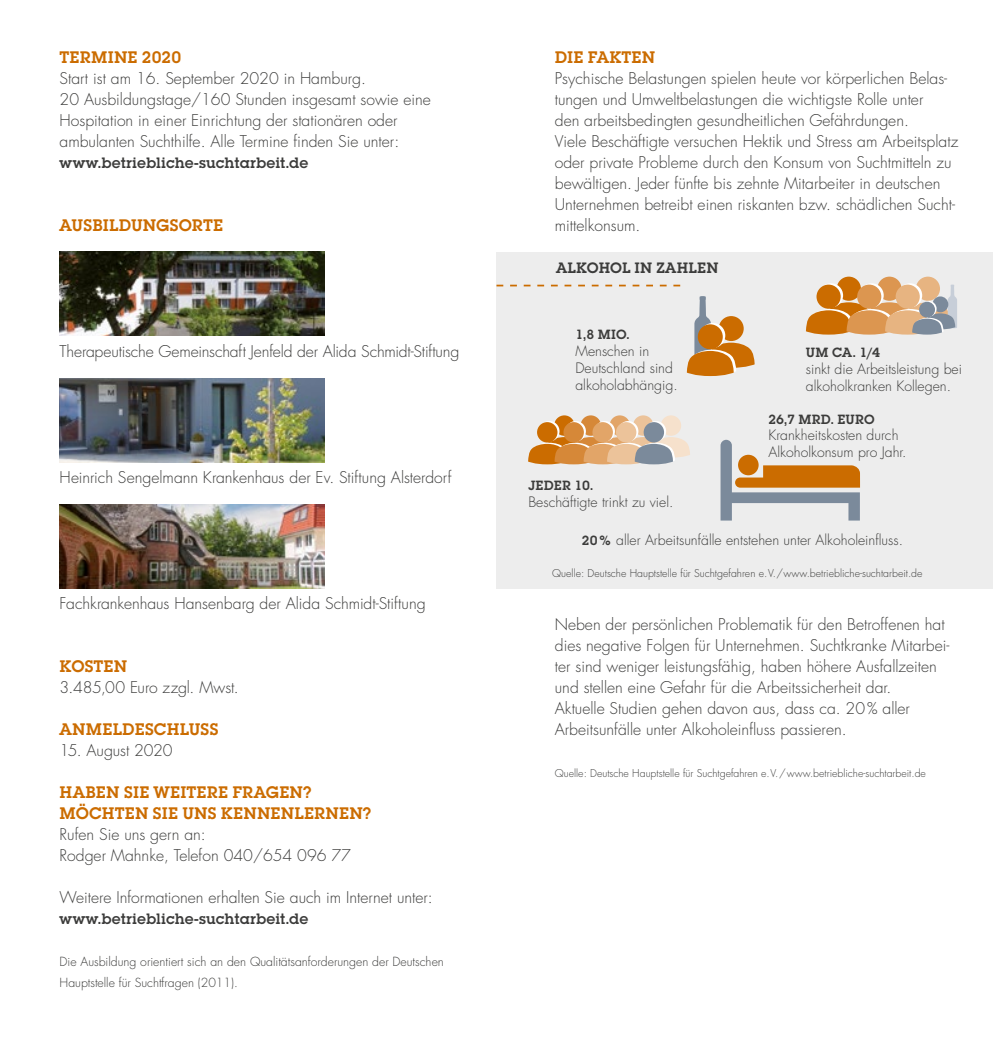
<style>
.page{position:relative;width:993px;height:1042px;background:#fff}
.page>*{position:absolute;margin:0;border:0;box-sizing:border-box;transform-origin:0 0}
.t1{font:600 17.5px/21px "Lubalin Graph EF";letter-spacing:.01em;color:#cb6c00}
.t2{font:300 15.75px/21px "Futura Std";color:#3c3c3b}
.t3{font:600 15.75px "Lubalin Graph EF";letter-spacing:.005em;color:#3c3c3b}
.t4{font:300 14px/16.8px "Futura Std";color:#3c3c3b}
.t5{font:600 14px "Lubalin Graph EF";letter-spacing:.01em;color:#3c3c3b}
.t6{font:300 12.25px/21px "Futura Std";color:#3c3c3b}
.t7{font:300 10.5px "Futura Std";color:#3c3c3b}
.s1{font-family:"Lubalin Graph EF";font-weight:600}
</style>
<div class="page">
<img style="left:60px;top:378px;width:264px;height:84px">
<img style="left:60px;top:504px;width:264px;height:84px">
<img style="left:60px;top:252px;width:264px;height:84px">
<div style="left:496px;top:252px;width:496px;height:336px;background:#ededed"></div>
<svg style="left:496px;top:285px;width:184px;height:1px"></svg>
<svg style="left:686px;top:296px;width:68px;height:80px"></svg>
<div style="left:697px;top:324px;width:25px;height:25px;background:#cb6c00;border-radius:50%"></div>
<svg style="left:720px;top:440px;width:139px;height:80px"></svg>
<div style="left:836px;top:277px;width:24px;height:24px;background:#cb6c00;border-radius:50%"></div>
<svg style="left:818px;top:283px;width:24px;height:24px"></svg>
<div style="left:877px;top:277px;width:24px;height:24px;background:#dc9650;border-radius:50%"></div>
<svg style="left:859px;top:283px;width:24px;height:24px"></svg>
<div style="left:915px;top:277px;width:24px;height:24px;background:#e7b481;border-radius:50%"></div>
<svg style="left:897px;top:283px;width:24px;height:24px"></svg>
<svg style="left:806px;top:285px;width:150px;height:50px"></svg>
<div style="left:918px;top:302px;width:16px;height:16px;background:#7b8a9b;border-radius:50%"></div>
<div style="left:554px;top:415px;width:20px;height:21px;background:#cb6c00;border-radius:50%"></div>
<svg style="left:539px;top:421px;width:20px;height:20px"></svg>
<div style="left:537px;top:422px;width:20px;height:20px;background:#cb6c00;border-radius:50%"></div>
<div style="left:580px;top:415px;width:20px;height:21px;background:#d68838;border-radius:50%"></div>
<svg style="left:565px;top:421px;width:20px;height:20px"></svg>
<div style="left:563px;top:422px;width:20px;height:20px;background:#d68838;border-radius:50%"></div>
<svg style="left:609px;top:415px;width:20px;height:21px"></svg>
<svg style="left:594px;top:421px;width:20px;height:20px"></svg>
<div style="left:592px;top:422px;width:20px;height:20px;background:#e2a568;border-radius:50%"></div>
<div style="left:632px;top:415px;width:21px;height:21px;background:#ecc39a;border-radius:50%"></div>
<svg style="left:617px;top:421px;width:21px;height:20px"></svg>
<div style="left:615px;top:422px;width:21px;height:20px;background:#ecc39a;border-radius:50%"></div>
<div style="left:660px;top:415px;width:21px;height:21px;background:#f6e1cc;border-radius:50%"></div>
<svg style="left:645px;top:421px;width:21px;height:20px"></svg>
<svg style="left:528px;top:437px;width:162px;height:27px"></svg>
<div style="left:643px;top:422px;width:20px;height:20px;background:#7b8a9b;border-radius:50%"></div>
<p class="t1" style="left:60px;top:46px;width:123px">TERMINE 2020</p>
<p class="t2" style="left:60px;top:68px;width:373px">Start ist am 16. September 2020 in Hamburg.<br>20 Ausbildungstage/160 Stunden insgesamt sowie eine Hospitation in einer Einrichtung der stationären oder ambulanten Suchthilfe. Alle Termine finden Sie unter:</p>
<p class="t3" style="left:60px;top:153px;width:250px">www.betriebliche-suchtarbeit.de</p>
<p class="t1" style="left:60px;top:214px;width:165px">AUSBILDUNGSORTE</p>
<p class="t2" style="left:60px;top:341px;width:401px">Therapeutische Gemeinschaft Jenfeld der Alida Schmidt-Stiftung</p>
<p class="t2" style="left:60px;top:467px;width:393px">Heinrich Sengelmann Krankenhaus der Ev. Stiftung Alsterdorf</p>
<p class="t2" style="left:60px;top:593px;width:367px">Fachkrankenhaus Hansenbarg der Alida Schmidt-Stiftung</p>
<p class="t1" style="left:60px;top:655px;width:69px">KOSTEN</p>
<p class="t2" style="left:60px;top:677px;width:181px">3.485,00 Euro zzgl. Mwst.</p>
<p class="t1" style="left:60px;top:718px;width:160px">ANMELDESCHLUSS</p>
<p class="t2" style="left:60px;top:740px;width:114px">15. August 2020</p>
<p class="t1" style="left:60px;top:781px;width:313px">HABEN SIE WEITERE FRAGEN?<br>MÖCHTEN SIE UNS KENNENLERNEN?</p>
<p class="t2" style="left:60px;top:824px;width:293px">Rufen Sie uns gern an:<br>Rodger Mahnke, Telefon 040/654 096 77</p>
<p class="t2" style="left:60px;top:887px;width:374px">Weitere Informationen erhalten Sie auch im Internet unter:</p>
<p class="t3" style="left:60px;top:909px;width:250px">www.betriebliche-suchtarbeit.de</p>
<p class="t6" style="left:60px;top:951px;width:386px">Die Ausbildung orientiert sich an den Qualitätsanforderungen der Deutschen<br>Hauptstelle für Suchtfragen (2011).</p>
<p class="t1" style="left:554px;top:46px;width:102px">DIE FAKTEN</p>
<p class="t2" style="left:554px;top:68px;width:405px">Psychische Belastungen spielen heute vor körperlichen Belas&shy;tungen und Umweltbelastungen die wichtigste Rolle unter<br>den arbeitsbedingten gesundheitlichen Gefährdungen.<br>Viele Beschäftigte versuchen Hektik und Stress am Arbeitsplatz oder private Probleme durch den Konsum von Suchtmitteln zu bewältigen. Jeder fünfte bis zehnte Mitarbeiter in deutschen Unternehmen betreibt einen riskanten bzw. schädlichen Sucht&shy;mittelkonsum.</p>
<p class="t3" style="left:556px;top:258px;width:164px">ALKOHOL IN ZAHLEN</p>
<p class="t5" style="left:575px;top:326px;width:56px">1,8 MIO.</p>
<p class="t4" style="left:575px;top:343px;width:104px">Menschen in<br>Deutschland sind alkoholabhängig.</p>
<p class="t5" style="left:805px;top:344px;width:76px">UM CA. 1/4</p>
<p class="t4" style="left:805px;top:361px;width:157px">sinkt die Arbeitsleistung bei alkoholkranken Kollegen.</p>
<p class="t5" style="left:768px;top:410px;width:108px">26,7 MRD. EURO</p>
<p class="t4" style="left:768px;top:427px;width:139px">Krankheitskosten durch<br>Alkoholkonsum pro Jahr.</p>
<p class="t5" style="left:528px;top:477px;width:66px">JEDER 10.</p>
<p class="t4" style="left:528px;top:494px;width:147px">Beschäftigte trinkt zu viel.</p>
<p class="t4" style="left:581px;top:531px;width:322px"><span class="s1">20%</span> aller Arbeitsunfälle entstehen unter Alkoholeinfluss.</p>
<p class="t7" style="left:552px;top:566px;width:371px">Quelle: Deutsche Hauptstelle für Suchtgefahren e.V./www.betriebliche-suchtarbeit.de</p>
<p class="t2" style="left:554px;top:614px;width:396px">Neben der persönlichen Problematik für den Betroffenen hat dies negative Folgen für Unternehmen. Suchtkranke Mitarbei&shy;ter sind weniger leistungsfähig, haben höhere Ausfallzeiten und stellen eine Gefahr für die Arbeitssicherheit dar.<br>Aktuelle Studien gehen davon aus, dass ca. 20% aller Arbeitsunfälle unter Alkoholeinfluss passieren.</p>
<p class="t7" style="left:554px;top:767px;width:372px">Quelle: Deutsche Hauptstelle für Suchtgefahren e.V./www.betriebliche-suchtarbeit.de</p>
</div>
